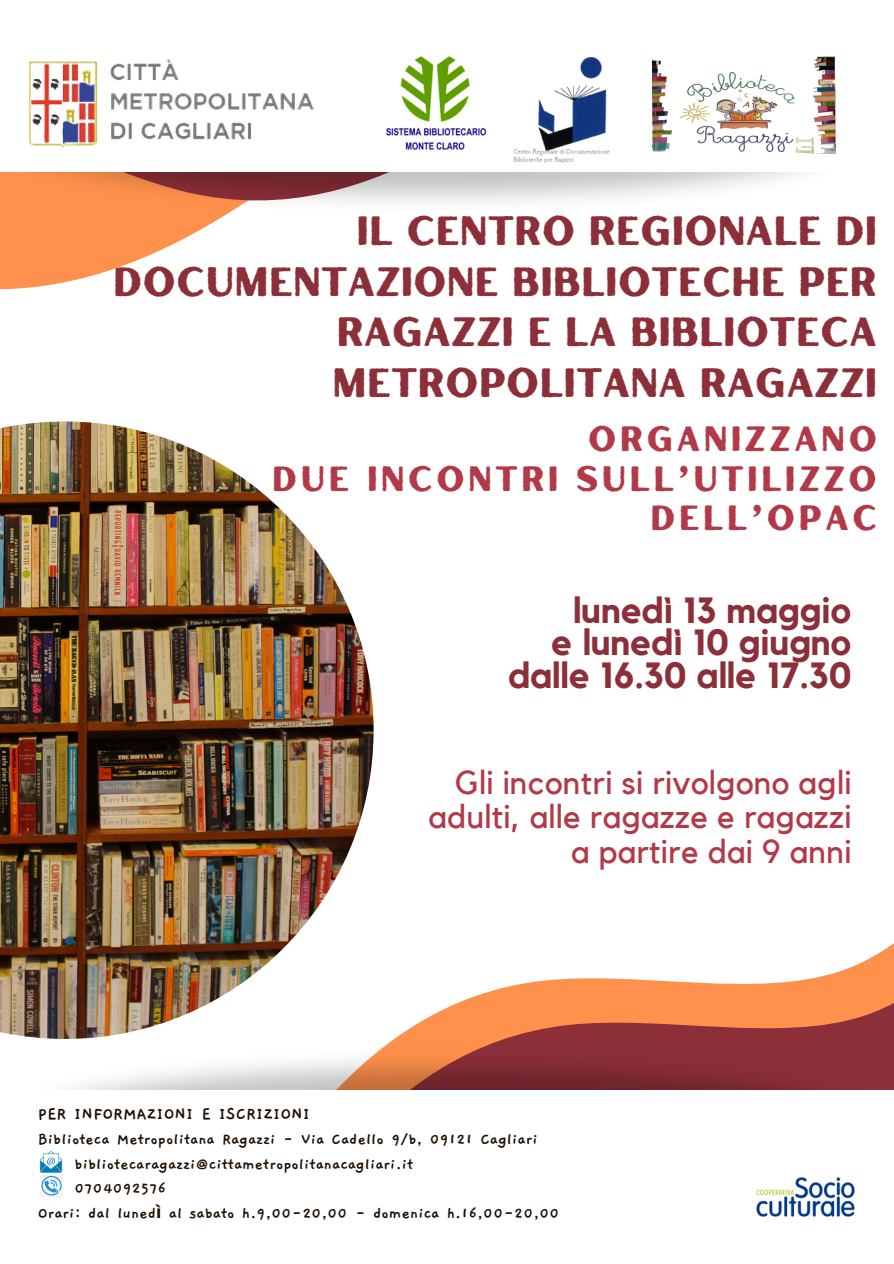
<style>
.page{position:relative;width:894px;height:1264px;background:#fff}
.page>*{position:absolute;margin:0;border:0;box-sizing:border-box;transform-origin:0 0}
.t1{font:40.8px/50.7px "Hertical Sans Rough";color:#8c2f39;text-align:right}
.t2{font:700 36.3px/32.7px "Kollektif";color:#8c2f39;text-align:right}
.t3{font:34.95px/39.3px "Hertical Sans Rough";letter-spacing:.09em;color:#b23a48;text-align:right}
.t4{font:33px/34.8px "Kollektif";letter-spacing:.01em;color:#b23a48;text-align:right}
.t5{font:700 19.05px "Gaegu";color:#1d0e02}
.t6{font:700 17.55px "Gaegu";color:#1d0e02}
.s1{font-family:"Noto Sans"}
</style>
<div class="page">
<img style="left:0;top:421px;width:370px;height:582px">
<img style="left:65px;top:684px;width:309px;height:319px">
<svg style="left:0;top:258px;width:143px;height:32px;fill:#ff914d"></svg>
<img style="left:89px;top:728px;width:285px;height:275px">
<svg style="left:212px;top:826px;width:681px;height:177px"></svg>
<img style="left:0;top:172px;width:803px;height:86px">
<img style="left:30px;top:59px;width:284px;height:89px">
<img style="left:652px;top:56px;width:183px;height:97px">
<img style="left:386px;top:56px;width:100px;height:94px">
<img style="left:0;top:1003px;width:893px;height:87px">
<img style="left:39px;top:1151px;width:24px;height:22px">
<img style="left:40px;top:1175px;width:22px;height:21px">
<img style="left:756px;top:1177px;width:99px;height:40px">
<img style="left:513px;top:58px;width:97px;height:104px">
<p class="t1" style="left:113px;top:204px;width:765px">IL CENTRO REGIONALE DI<br>DOCUMENTAZIONE BIBLIOTECHE PER<br>RAGAZZI E LA BIBLIOTECA<br>METROPOLITANA RAGAZZI</p>
<p class="t3" style="left:587px;top:418px;width:291px">ORGANIZZANO</p>
<p class="t3" style="left:272px;top:457px;width:606px">DUE INCONTRI SULL’UTILIZZO<br>DELL’OPAC</p>
<p class="t2" style="left:508px;top:595px;width:344px">lunedì 13 maggio<br>e lunedì 10 giugno dalle 16.30 alle 17.30</p>
<p class="t4" style="left:428px;top:766px;width:424px">Gli incontri si rivolgono agli adulti, alle ragazze e ragazzi a partire dai 9 anni</p>
<h1 class="t5" style="left:38px;top:1104px;width:274px">PER INFORMAZIONI E ISCRIZIONI</h1>
<h1 class="t6" style="left:38px;top:1130px;width:501px">Biblioteca Metropolitana Ragazzi - Via Cadello 9/b, 09121 Cagliari</h1>
<h1 class="t6" style="left:75px;top:1155px;width:340px">bibliotecaragazzi@cittametropolitanacagliari.it</h1>
<h1 class="t6" style="left:75px;top:1179px;width:93px">0704092576</h1>
<h1 class="t6" style="left:38px;top:1204px;width:523px">Orari: dal luned<span class="s1">ì</span> al sabato h.9,00-20,00 - domenica h.16,00-20,00</h1>
</div>
